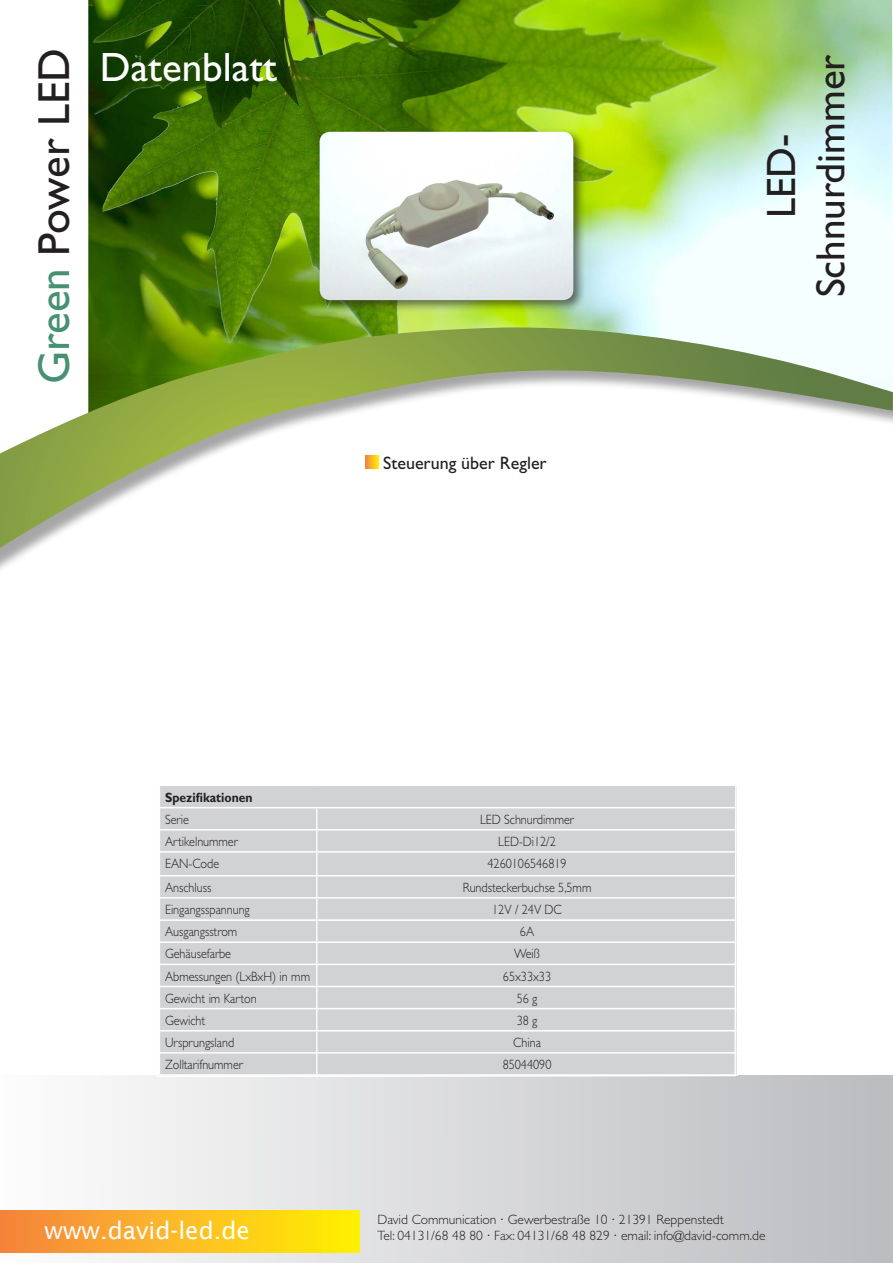
<style>
.page{position:relative;width:893px;height:1263px;background:#fff}
.page>*{position:absolute;margin:0;border:0;box-sizing:border-box;transform-origin:0 0}
.t1{font:45px "Gill Sans";color:#231f20}
.t2{font:41.1px/49.3px "Gill Sans";color:#231f20;text-align:center}
.t3{font:41.1px "Gill Sans";color:#fff}
.t4{font:24px "Lucida Sans";color:#fff}
.t5{font:18px "Gill Sans";color:#231f20}
.t6{font:300 13.5px "Gill Sans";color:#231f20;scale:.9 1}
.t7{font:300 13.5px "Gill Sans";color:#231f20}
.t8{font:700 13.5px "Gill Sans";color:#231f20;scale:.9 1}
.s1{color:#479071}
</style>
<div class="page">
<img style="left:88px;top:0;width:805px;height:327px">
<div style="left:0;top:1076px;width:893px;height:187px;background:linear-gradient(to right,#fdfcfa,#bbbcc0)"></div>
<svg style="left:0;top:327px;width:893px;height:221px"></svg>
<div style="left:0;top:1210px;width:360px;height:42px;background:linear-gradient(to right,#f68342,#fff203)"></div>
<svg style="left:365px;top:455px;width:13px;height:13px"></svg>
<svg style="left:156px;top:786px;width:581px;height:292px;background:#d4d5d7"></svg>
<div style="left:316px;top:128px;width:270px;height:185px;background:#231f20;opacity:.6"></div>
<img style="left:320px;top:132px;width:253px;height:168px">
<p class="t1" style="left:28px;top:384px;width:338px;rotate:-90deg"><span class="s1">Green</span> Power LED</p>
<p class="t3" style="left:100px;top:43px;width:178px">Datenblatt</p>
<p class="t5" style="left:383px;top:452px;width:165px">Steuerung über Regler</p>
<p class="t8" style="left:165px;top:789px;width:99px">Spezifikationen</p>
<p class="t6" style="left:165px;top:812px;width:28px">Serie</p>
<p class="t6" style="left:480px;top:812px;width:106px">LED Schnurdimmer</p>
<p class="t6" style="left:165px;top:834px;width:82px">Artikelnummer</p>
<p class="t6" style="left:498px;top:834px;width:65px">LED-Di12/2</p>
<p class="t6" style="left:165px;top:856px;width:62px">EAN-Code</p>
<p class="t6" style="left:487px;top:856px;width:89px">4260106546819</p>
<p class="t6" style="left:165px;top:880px;width:53px">Anschluss</p>
<p class="t6" style="left:463px;top:880px;width:145px">Rundsteckerbuchse 5,5mm</p>
<p class="t6" style="left:165px;top:902px;width:96px">Eingangsspannung</p>
<p class="t6" style="left:492px;top:902px;width:79px">12V / 24V DC</p>
<p class="t6" style="left:165px;top:924px;width:82px">Ausgangsstrom</p>
<p class="t6" style="left:520px;top:924px;width:17px">6A</p>
<p class="t6" style="left:165px;top:946px;width:75px">Gehäusefarbe</p>
<p class="t6" style="left:514px;top:946px;width:30px">Weiß</p>
<p class="t6" style="left:165px;top:968px;width:163px">Abmessungen (LxBxH) in mm</p>
<p class="t6" style="left:503px;top:968px;width:55px">65x33x33</p>
<p class="t6" style="left:165px;top:990px;width:103px">Gewicht im Karton</p>
<p class="t6" style="left:517px;top:990px;width:25px">56 g</p>
<p class="t6" style="left:165px;top:1013px;width:46px">Gewicht</p>
<p class="t6" style="left:517px;top:1013px;width:25px">38 g</p>
<p class="t6" style="left:165px;top:1035px;width:78px">Ursprungsland</p>
<p class="t6" style="left:513px;top:1035px;width:32px">China</p>
<p class="t6" style="left:165px;top:1057px;width:88px">Zolltarifnummer</p>
<p class="t6" style="left:503px;top:1057px;width:56px">85044090</p>
<p class="t2" style="left:757px;top:297px;width:245px;rotate:-90deg">LED-<br>Schnurdimmer</p>
<p class="t4" style="left:45px;top:1217px;width:207px">www.david-led.de</p>
<p class="t7" style="left:377px;top:1212px;width:348px">David Communication · Gewerbestraße 10 · 21391 Reppenstedt</p>
<p class="t7" style="left:377px;top:1228px;width:390px">Tel: 04131/68 48 80 · Fax: 04131/68 48 829 · email: info@david-comm.de</p>
</div>
